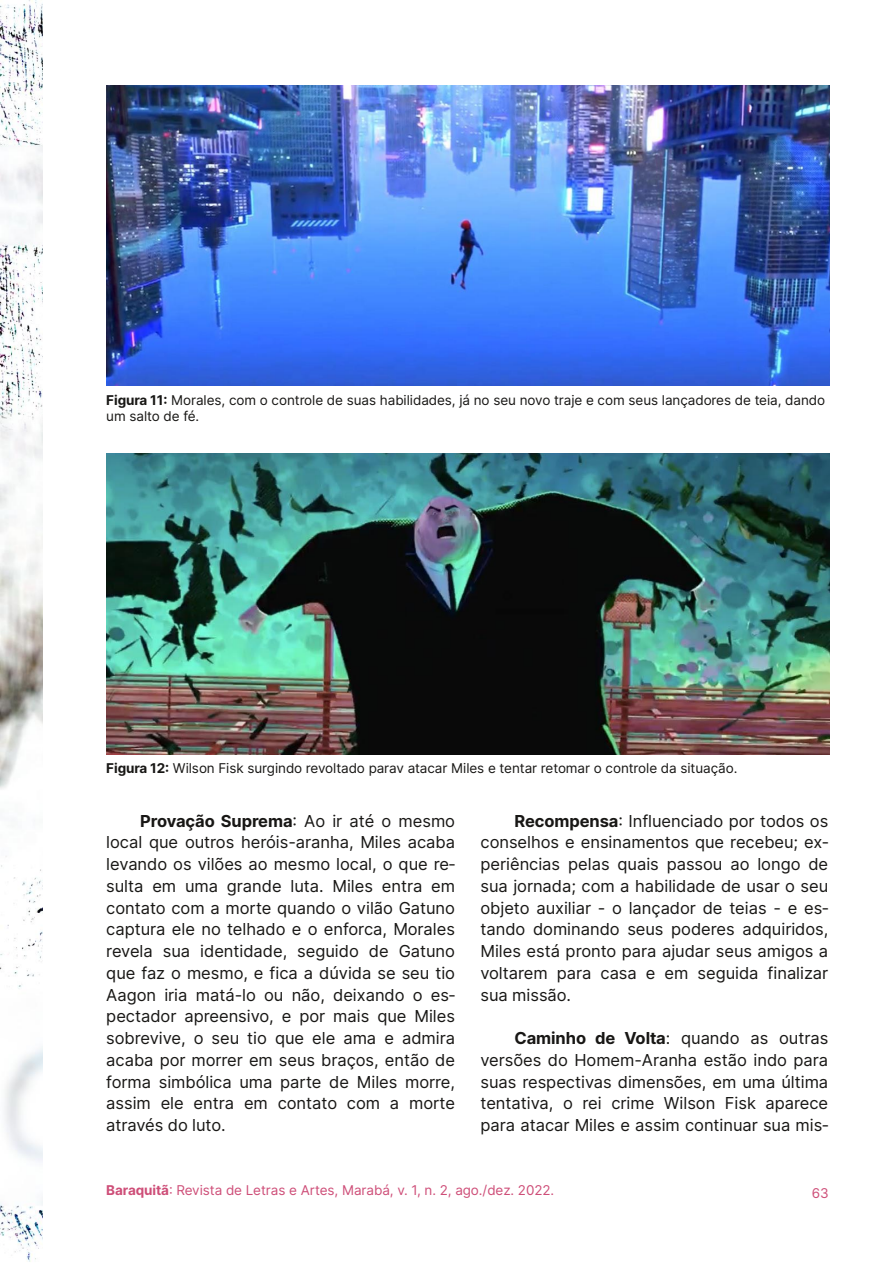
<style>
.page{position:relative;width:893px;height:1263px;background:#fff}
.page>*{position:absolute;margin:0;border:0;box-sizing:border-box;transform-origin:0 0}
.t1{font:16.5px/21.8px "Inter";color:#181715;text-align:justify}
.t2{font:13.5px/16.4px "Inter";letter-spacing:-.005em;color:#181715}
.t3{font:13.5px "Inter";letter-spacing:-.005em;color:#ce4e78}
.s1{font-weight:700}
</style>
<div class="page">
<img style="left:106px;top:85px;width:723px;height:300px">
<img style="left:106px;top:453px;width:723px;height:301px">
<img style="left:0;top:0;width:43px;height:1262px">
<p class="t2" style="left:106px;top:391px;width:720px"><span class="s1">Figura 11:</span> Morales, com o controle de suas habilidades, já no seu novo traje e com seus lançadores de teia, dando um salto de fé.</p>
<p class="t2" style="left:106px;top:760px;width:633px"><span class="s1">Figura 12:</span> Wilson Fisk surgindo revoltado parav atacar Miles e tentar retomar o controle da situação.</p>
<p class="t1" style="left:106px;top:810px;width:350px;text-indent:34px"><span class="s1">Provação Suprema</span>: Ao ir até o mesmo local que outros heróis-aranha, Miles acaba levando os vilões ao mesmo local, o que re‐ sulta em uma grande luta. Miles entra em contato com a morte quando o vilão Gatuno captura ele no telhado e o enforca, Morales revela sua identidade, seguido de Gatuno que faz o mesmo, e fica a dúvida se seu tio Aagon iria matá-lo ou não, deixando o es‐ pectador apreensivo, e por mais que Miles sobrevive, o seu tio que ele ama e admira acaba por morrer em seus braços, então de forma simbólica uma parte de Miles morre, assim ele entra em contato com a morte através do luto.</p>
<p class="t1" style="left:480px;top:810px;width:349px;text-indent:34px"><span class="s1">Recompensa</span>: Influenciado por todos os conselhos e ensinamentos que recebeu; ex‐ periências pelas quais passou ao longo de sua jornada; com a habilidade de usar o seu objeto auxiliar - o lançador de teias - e es‐ tando dominando seus poderes adquiridos, Miles está pronto para ajudar seus amigos a voltarem para casa e em seguida finalizar sua missão.</p>
<p class="t1" style="left:480px;top:1027px;width:349px;text-indent:34px"><span class="s1">Caminho de Volta</span>: quando as outras versões do Homem-Aranha estão indo para suas respectivas dimensões, em uma última tentativa, o rei crime Wilson Fisk aparece para atacar Miles e assim continuar sua mis‐</p>
<p class="t3" style="left:106px;top:1182px;width:450px"><span class="s1">Baraquitã</span>: Revista de Letras e Artes, Marabá, v. 1, n. 2, ago./dez. 2022.</p>
<p class="t3" style="left:812px;top:1185px;width:18px">63</p>
</div>
